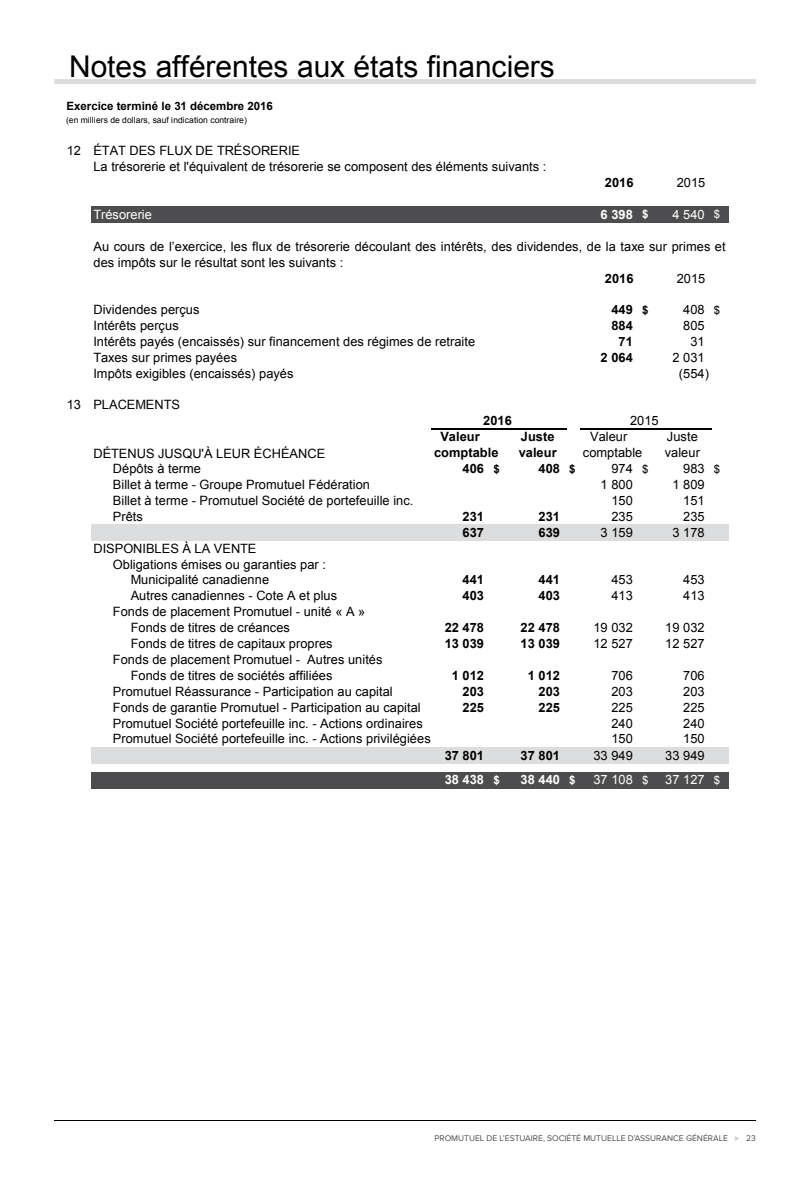
<style>
.page{position:relative;width:810px;height:1188px;background:#fff}
.page>*{position:absolute;margin:0;border:0;box-sizing:border-box;transform-origin:0 0}
.t1{font:30px "Arial";color:#000}
.t2{font:12.9px/15.9px "Arial";letter-spacing:.005em;color:#000}
.t3{font:700 12.9px "Arial";letter-spacing:.005em;color:#000}
.t4{font:12.9px "Arial";letter-spacing:.005em;color:#fff}
.t5{font:700 12.9px "Arial";letter-spacing:.005em;color:#fff}
.t6{font:700 11.4px "Arial";letter-spacing:-.005em;color:#000}
.t7{font:8.55px "Proxima Nova";color:#4d4d4f}
.t8{font:8.55px "Arial";letter-spacing:.005em;color:#000}
.s1{font-size:11.4px}
.s2{color:#d1d3d4}
</style>
<div class="page">
<hr style="left:54px;top:1120px;width:702px;height:1px;background:#000">
<hr style="left:54px;top:79px;width:702px;height:4px;background:#dcddde">
<div style="left:91px;top:207px;width:637px;height:16px;background:#4d4d4f"></div>
<div style="left:91px;top:525px;width:637px;height:16px;background:#dcddde"></div>
<div style="left:91px;top:747px;width:637px;height:16px;background:#dcddde"></div>
<div style="left:91px;top:772px;width:637px;height:16px;background:#4d4d4f"></div>
<hr style="left:432px;top:428px;width:135px;height:2px;background:#000">
<hr style="left:580px;top:428px;width:132px;height:2px;background:#000">
<h1 class="t1" style="left:69px;top:47px;width:487px">Notes afférentes aux états financiers</h1>
<p class="t6" style="left:67px;top:98px;width:208px">Exercice terminé le 31 décembre 2016</p>
<p class="t8" style="left:66px;top:114px;width:182px">(en milliers de dollars, sauf indication contraire)</p>
<p class="t2" style="left:67px;top:143px;width:235px">12 ÉTAT DES FLUX DE TRÉSORERIE</p>
<p class="t2" style="left:93px;top:159px;width:454px">La trésorerie et l'équivalent de trésorerie se composent des éléments suivants :</p>
<p class="t3" style="left:605px;top:174px;width:30px">2016</p>
<p class="t2" style="left:677px;top:175px;width:30px">2015</p>
<p class="t4" style="left:93px;top:206px;width:60px">Trésorerie</p>
<p class="t5" style="left:601px;top:206px;width:49px">6 398 <span class="s1">$</span></p>
<p class="t4" style="left:672px;top:206px;width:49px">4 540 <span class="s1">$</span></p>
<p class="t2" style="left:93px;top:238px;width:634px">Au cours de l’exercice, les flux de trésorerie découlant des intérêts, des dividendes, de la taxe sur primes et des impôts sur le résultat sont les suivants :</p>
<p class="t3" style="left:605px;top:269px;width:30px">2016</p>
<p class="t2" style="left:677px;top:270px;width:30px">2015</p>
<p class="t2" style="left:93px;top:302px;width:108px">Dividendes perçus</p>
<p class="t3" style="left:611px;top:301px;width:39px">449 <span class="s1">$</span></p>
<p class="t2" style="left:683px;top:302px;width:39px">408 <span class="s1">$</span></p>
<p class="t2" style="left:93px;top:318px;width:87px">Intérêts perçus</p>
<p class="t3" style="left:611px;top:317px;width:23px">884</p>
<p class="t2" style="left:683px;top:318px;width:23px">805</p>
<p class="t2" style="left:93px;top:334px;width:383px">Intérêts payés (encaissés) sur financement des régimes de retraite</p>
<p class="t3" style="left:619px;top:333px;width:16px">71</p>
<p class="t2" style="left:690px;top:334px;width:16px">31</p>
<p class="t2" style="left:93px;top:349px;width:145px">Taxes sur primes payées</p>
<p class="t3" style="left:601px;top:349px;width:34px">2 064</p>
<p class="t2" style="left:672px;top:349px;width:34px">2 031</p>
<p class="t2" style="left:93px;top:365px;width:202px">Impôts exigibles (encaissés) payés</p>
<p class="t2" style="left:679px;top:365px;width:32px">(554)</p>
<p class="t2" style="left:67px;top:397px;width:115px">13 PLACEMENTS</p>
<p class="t3" style="left:440px;top:428px;width:41px">Valeur</p>
<p class="t3" style="left:521px;top:428px;width:35px">Juste</p>
<p class="t2" style="left:590px;top:429px;width:39px">Valeur</p>
<p class="t2" style="left:667px;top:429px;width:32px">Juste</p>
<p class="t2" style="left:93px;top:445px;width:233px">DÉTENUS JUSQU'À LEUR ÉCHÉANCE</p>
<p class="t3" style="left:434px;top:444px;width:66px">comptable</p>
<p class="t3" style="left:519px;top:444px;width:39px">valeur</p>
<p class="t2" style="left:583px;top:445px;width:61px">comptable</p>
<p class="t2" style="left:665px;top:445px;width:37px">valeur</p>
<p class="t2" style="left:113px;top:461px;width:90px">Dépôts à terme</p>
<p class="t3" style="left:463px;top:460px;width:39px">406 <span class="s1">$</span></p>
<p class="t3" style="left:539px;top:460px;width:39px">408 <span class="s1">$</span></p>
<p class="t2" style="left:611px;top:461px;width:39px">974 <span class="s1">$</span></p>
<p class="t2" style="left:683px;top:461px;width:39px">983 <span class="s1">$</span></p>
<p class="t2" style="left:113px;top:477px;width:259px">Billet à terme - Groupe Promutuel Fédération</p>
<p class="t2" style="left:601px;top:477px;width:34px">1 800</p>
<p class="t2" style="left:672px;top:477px;width:34px">1 809</p>
<p class="t2" style="left:113px;top:493px;width:302px">Billet à terme - Promutuel Société de portefeuille inc.</p>
<p class="t2" style="left:611px;top:493px;width:23px">150</p>
<p class="t2" style="left:683px;top:493px;width:23px">151</p>
<p class="t2" style="left:113px;top:508px;width:31px">Prêts</p>
<p class="t3" style="left:463px;top:508px;width:23px">231</p>
<p class="t3" style="left:539px;top:508px;width:23px">231</p>
<p class="t2" style="left:611px;top:508px;width:23px">235</p>
<p class="t2" style="left:683px;top:508px;width:23px">235</p>
<p class="t3" style="left:463px;top:524px;width:23px">637</p>
<p class="t3" style="left:539px;top:524px;width:23px">639</p>
<p class="t2" style="left:601px;top:525px;width:34px">3 159</p>
<p class="t2" style="left:672px;top:525px;width:34px">3 178</p>
<p class="t2" style="left:93px;top:541px;width:165px">DISPONIBLES À LA VENTE</p>
<p class="t2" style="left:113px;top:556px;width:215px">Obligations émises ou garanties par :</p>
<p class="t2" style="left:131px;top:572px;width:140px">Municipalité canadienne</p>
<p class="t3" style="left:463px;top:571px;width:23px">441</p>
<p class="t3" style="left:539px;top:571px;width:23px">441</p>
<p class="t2" style="left:611px;top:572px;width:23px">453</p>
<p class="t2" style="left:683px;top:572px;width:23px">453</p>
<p class="t2" style="left:131px;top:588px;width:208px">Autres canadiennes - Cote A et plus</p>
<p class="t3" style="left:463px;top:587px;width:23px">403</p>
<p class="t3" style="left:539px;top:587px;width:23px">403</p>
<p class="t2" style="left:611px;top:588px;width:23px">413</p>
<p class="t2" style="left:683px;top:588px;width:23px">413</p>
<p class="t2" style="left:131px;top:604px;width:236px;text-indent:-18px">Fonds de placement Promutuel - unité « A »<br>Fonds de titres de créances</p>
<p class="t3" style="left:483px;top:412px;width:30px">2016</p>
<p class="t2" style="left:630px;top:413px;width:30px">2015</p>
<p class="t3" style="left:445px;top:619px;width:41px">22 478</p>
<p class="t3" style="left:521px;top:619px;width:41px">22 478</p>
<p class="t2" style="left:593px;top:620px;width:41px">19 032</p>
<p class="t2" style="left:665px;top:620px;width:41px">19 032</p>
<p class="t2" style="left:131px;top:636px;width:203px">Fonds de titres de capitaux propres</p>
<p class="t3" style="left:445px;top:635px;width:41px">13 039</p>
<p class="t3" style="left:521px;top:635px;width:41px">13 039</p>
<p class="t2" style="left:593px;top:636px;width:41px">12 527</p>
<p class="t2" style="left:665px;top:636px;width:41px">12 527</p>
<p class="t2" style="left:131px;top:652px;width:253px;text-indent:-18px">Fonds de placement Promutuel - Autres unités<br>Fonds de titres de sociétés affiliées</p>
<p class="t3" style="left:452px;top:667px;width:34px">1 012</p>
<p class="t3" style="left:528px;top:667px;width:34px">1 012</p>
<p class="t2" style="left:611px;top:667px;width:23px">706</p>
<p class="t2" style="left:683px;top:667px;width:23px">706</p>
<p class="t2" style="left:113px;top:683px;width:281px">Promutuel Réassurance - Participation au capital</p>
<p class="t3" style="left:463px;top:683px;width:23px">203</p>
<p class="t3" style="left:539px;top:683px;width:23px">203</p>
<p class="t2" style="left:611px;top:683px;width:23px">203</p>
<p class="t2" style="left:683px;top:683px;width:23px">203</p>
<p class="t2" style="left:113px;top:699px;width:309px">Fonds de garantie Promutuel - Participation au capital</p>
<p class="t3" style="left:463px;top:699px;width:23px">225</p>
<p class="t3" style="left:539px;top:699px;width:23px">225</p>
<p class="t2" style="left:611px;top:699px;width:23px">225</p>
<p class="t2" style="left:683px;top:699px;width:23px">225</p>
<p class="t2" style="left:113px;top:715px;width:311px">Promutuel Société portefeuille inc. - Actions ordinaires</p>
<p class="t2" style="left:611px;top:715px;width:23px">240</p>
<p class="t2" style="left:683px;top:715px;width:23px">240</p>
<p class="t2" style="left:113px;top:731px;width:319px">Promutuel Société portefeuille inc. - Actions privilégiées</p>
<p class="t2" style="left:611px;top:731px;width:23px">150</p>
<p class="t2" style="left:683px;top:731px;width:23px">150</p>
<p class="t3" style="left:445px;top:747px;width:41px">37 801</p>
<p class="t3" style="left:521px;top:747px;width:41px">37 801</p>
<p class="t2" style="left:593px;top:747px;width:41px">33 949</p>
<p class="t2" style="left:665px;top:747px;width:41px">33 949</p>
<p class="t5" style="left:445px;top:771px;width:57px">38 438 <span class="s1">$</span></p>
<p class="t5" style="left:521px;top:771px;width:57px">38 440 <span class="s1">$</span></p>
<p class="t4" style="left:593px;top:772px;width:57px">37 108 <span class="s1">$</span></p>
<p class="t4" style="left:665px;top:772px;width:57px">37 127 <span class="s1">$</span></p>
<p class="t7" style="left:435px;top:1133px;width:323px">PROMUTUEL DE L’ESTUAIRE, SOCIÉTÉ MUTUELLE D’ASSURANCE GÉNÉRALE <span class="s2">⊲</span> 23</p>
</div>
